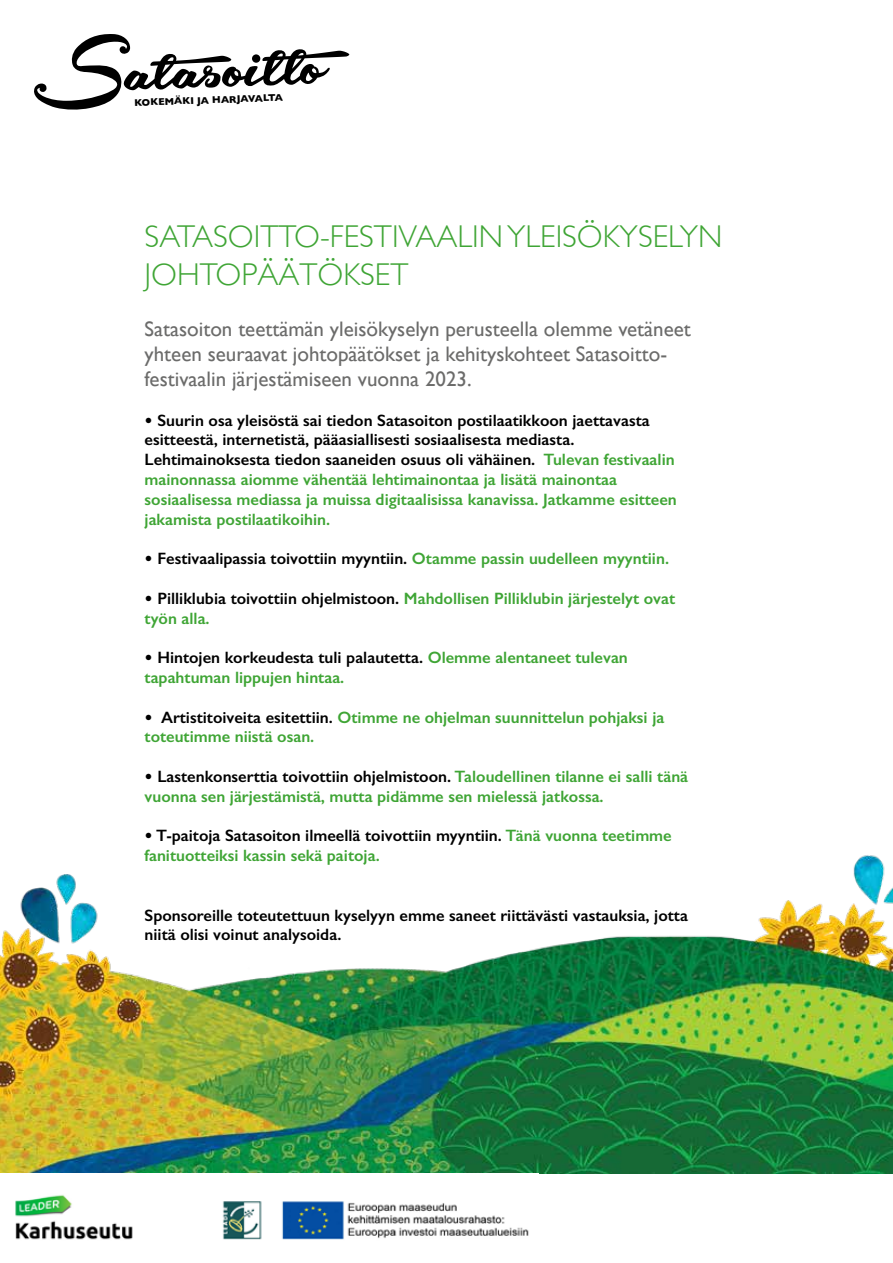
<style>
.page{position:relative;width:893px;height:1263px;background:#fff}
.page>*{position:absolute;margin:0;border:0;box-sizing:border-box;transform-origin:0 0}
.t1{font:300 31.5px/37.8px "Gill Sans";color:#3fa535}
.t2{font:21px/25.2px "Gill Sans";color:#6b6b6a}
.t3{font:600 16.5px/19.8px "Gill Sans";color:#000}
.t4{font:600 16.5px/19.8px "Gill Sans";color:#3fa535}
.t5{font:700 9.9px "Gill Sans";color:#000}
.s1{font-weight:700}
.s2{color:#3fa535}
.s3{font-weight:700;color:#000}
.s4{color:#000}
</style>
<div class="page">
<svg style="left:34px;top:34px;width:316px;height:76px"></svg>
<img style="left:0;top:855px;width:893px;height:318px">
<img style="left:15px;top:1195px;width:514px;height:45px">
<p class="t5" style="left:134px;top:95px;width:150px;rotate:-2deg">KOKEMÄKI JA HARJAVALTA</p>
<h1 class="t1" style="left:145px;top:216px;width:579px">SATASOITTO-FESTIVAALIN YLEISÖKYSELYN<br>JOHTOPÄÄTÖKSET</h1>
<p class="t2" style="left:145px;top:316px;width:548px">Satasoiton teettämän yleisökyselyn perusteella olemme vetäneet yhteen seuraavat johtopäätökset ja kehityskohteet Satasoitto&shy;festivaalin järjestämiseen vuonna 2023.</p>
<p class="t3" style="left:145px;top:410px;width:534px"><span class="s1">•</span> Suurin osa yleisöstä sai tiedon Satasoiton postilaatikkoon jaettavasta esitteestä, internetistä, pääasiallisesti sosiaalisesta mediasta.<br>Lehtimainoksesta tiedon saaneiden osuus oli vähäinen. <span class="s2">Tulevan festivaalin mainonnassa aiomme vähentää lehtimainontaa ja lisätä mainontaa sosiaalisessa mediassa ja muissa digitaalisissa kanavissa. Jatkamme esitteen jakamista postilaatikoihin.</span></p>
<p class="t3" style="left:145px;top:549px;width:526px"><span class="s1">•</span> Festivaalipassia toivottiin myyntiin. <span class="s2">Otamme passin uudelleen myyntiin.</span></p>
<p class="t4" style="left:145px;top:588px;width:532px"><span class="s3">•</span> <span class="s4">Pilliklubia toivottiin ohjelmistoon.</span> Mahdollisen Pilliklubin järjestelyt ovat työn alla.</p>
<p class="t4" style="left:145px;top:648px;width:485px"><span class="s3">•</span> <span class="s4">Hintojen korkeudesta tuli palautetta.</span> Olemme alentaneet tulevan tapahtuman lippujen hintaa.</p>
<p class="t4" style="left:145px;top:707px;width:521px"><span class="s3">•</span> <span class="s4">Artistitoiveita esitettiin.</span> Otimme ne ohjelman suunnittelun pohjaksi ja toteutimme niistä osan.</p>
<p class="t4" style="left:145px;top:766px;width:545px"><span class="s3">•</span> <span class="s4">Lastenkonserttia toivottiin ohjelmistoon.</span> Taloudellinen tilanne ei salli tänä vuonna sen järjestämistä, mutta pidämme sen mielessä jatkossa.</p>
<p class="t4" style="left:145px;top:826px;width:529px"><span class="s3">•</span> <span class="s4">T-paitoja Satasoiton ilmeellä toivottiin myyntiin.</span> Tänä vuonna teetimme fanituotteiksi kassin sekä paitoja.</p>
<p class="t3" style="left:145px;top:905px;width:545px">Sponsoreille toteutettuun kyselyyn emme saneet riittävästi vastauksia, jotta niitä olisi voinut analysoida.</p>
</div>
